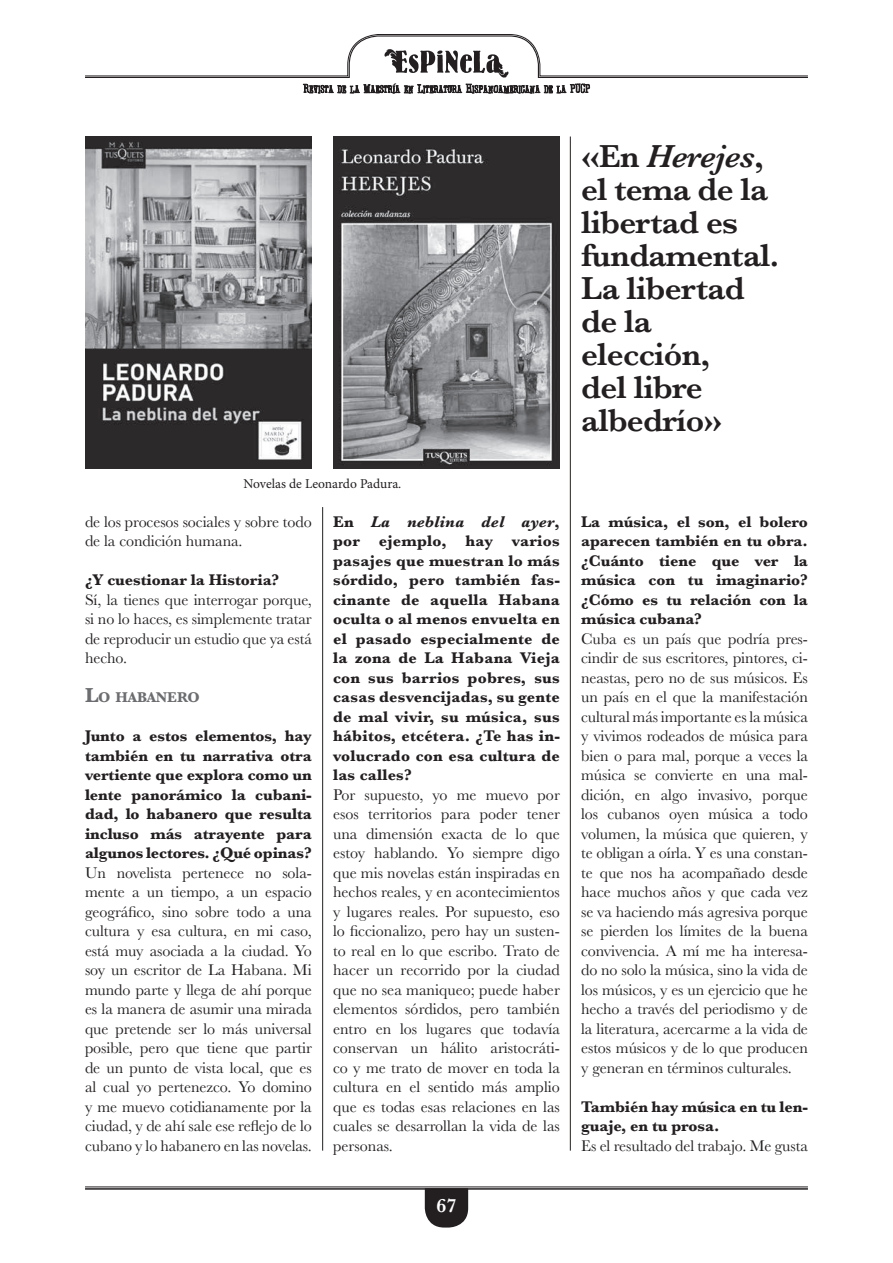
<style>
.page{position:relative;width:893px;height:1263px;background:#fff}
.page>*{position:absolute;margin:0;border:0;box-sizing:border-box;transform-origin:0 0}
.t1{font:600 33px/33px "Baskerville";letter-spacing:-.02em;color:#231f20}
.t2{font:600 19.95px "Baskerville";color:#fff}
.t3{font:16.05px/19.5px "Baskerville";letter-spacing:-.005em;color:#231f20;text-align:justify}
.t4{font:700 16.05px/19.5px "Baskerville";letter-spacing:-.005em;color:#231f20;text-align:justify}
.t5{font:700 14.7px "Baskerville";letter-spacing:-.005em;color:#6c6d70}
.t6{font:13.5px "Minion Pro";color:#231f20}
.s1{font-size:21px}
.s2{font-style:italic}
</style>
<div class="page">
<svg style="left:425px;top:1190px;width:43px;height:37px;background:#343132"></svg>
<hr style="left:85px;top:1187px;width:723px;height:1px;background:#231f20">
<hr style="left:85px;top:1188px;width:723px;height:2px;background:#231f20">
<svg style="left:85px;top:34px;width:723px;height:60px"></svg>
<hr style="left:570px;top:137px;width:1px;height:1014px;background:#231f20">
<hr style="left:322px;top:507px;width:1px;height:644px;background:#231f20">
<img style="left:85px;top:137px;width:227px;height:331px">
<img style="left:333px;top:137px;width:227px;height:331px">
<p class="t6" style="left:244px;top:474px;width:159px">Novelas de Leonardo Padura.</p>
<p class="t3" style="left:85px;top:512px;width:228px">de los procesos sociales y sobre todo de la condición humana.</p>
<p class="t4" style="left:85px;top:570px;width:196px">¿Y cuestionar la Historia?</p>
<p class="t3" style="left:85px;top:590px;width:228px">Sí, la tienes que interrogar porque, si no lo haces, es simplemente tratar de reproducir un estudio que ya está hecho.</p>
<p class="t5" style="left:85px;top:687px;width:116px"><span class="s1">L</span>O HABANERO</p>
<p class="t4" style="left:85px;top:726px;width:228px">Junto a estos elementos, hay también en tu narrativa otra vertiente que explora como un lente panorámico la cubani&shy;dad, lo habanero que resulta incluso más atrayente para algunos lectores. ¿Qué opinas?</p>
<p class="t3" style="left:85px;top:863px;width:228px">Un novelista pertenece no sola&shy;mente a un tiempo, a un espacio geográfico, sino sobre todo a una cultura y esa cultura, en mi caso, está muy asociada a la ciudad. Yo soy un escritor de La Habana. Mi mundo parte y llega de ahí porque es la manera de asumir una mirada que pretende ser lo más universal posible, pero que tiene que partir de un punto de vista local, que es al cual yo pertenezco. Yo domino y me muevo cotidianamente por la ciudad, y de ahí sale ese reflejo de lo cubano y lo habanero en las novelas.</p>
<p class="t4" style="left:333px;top:512px;width:228px">En <span class="s2">La neblina del ayer</span>, por ejemplo, hay varios pasajes que muestran lo más sórdido, pero también fas&shy;cinante de aquella Habana oculta o al menos envuelta en el pasado especialmente de la zona de La Habana Vieja con sus barrios pobres, sus casas desvencijadas, su gente de mal vivir, su música, sus hábitos, etcétera. ¿Te has in&shy;volucrado con esa cultura de las calles?</p>
<p class="t3" style="left:333px;top:785px;width:228px">Por supuesto, yo me muevo por esos territorios para poder tener una dimensión exacta de lo que estoy hablando. Yo siempre digo que mis novelas están inspiradas en hechos reales, y en acontecimientos y lugares reales. Por supuesto, eso lo ficcionalizo, pero hay un susten&shy;to real en lo que escribo. Trato de hacer un recorrido por la ciudad que no sea maniqueo; puede haber elementos sórdidos, pero también entro en los lugares que todavía conservan un hálito aristocráti&shy;co y me trato de mover en toda la cultura en el sentido más amplio que es todas esas relaciones en las cuales se desarrollan la vida de las personas.</p>
<p class="t2" style="left:437px;top:1192px;width:21px">67</p>
<h1 class="t1" style="left:581px;top:139px;width:199px">«En <span class="s2">Herejes</span>, el tema de la libertad es fundamental.<br>La libertad de la elección,<br>del libre albedrío»</h1>
<p class="t4" style="left:581px;top:512px;width:228px">La música, el son, el bolero aparecen también en tu obra. ¿Cuánto tiene que ver la música con tu imaginario? ¿Cómo es tu relación con la música cubana?</p>
<p class="t3" style="left:581px;top:629px;width:228px">Cuba es un país que podría pres&shy;cindir de sus escritores, pintores, ci&shy;neastas, pero no de sus músicos. Es un país en el que la manifestación cultural más importante es la música y vivimos rodeados de música para bien o para mal, porque a veces la música se convierte en una mal&shy;dición, en algo invasivo, porque los cubanos oyen música a todo volumen, la música que quieren, y te obligan a oírla. Y es una constan&shy;te que nos ha acompañado desde hace muchos años y que cada vez se va haciendo más agresiva porque se pierden los límites de la buena convivencia. A mí me ha interesa&shy;do no solo la música, sino la vida de los músicos, y es un ejercicio que he hecho a través del periodismo y de la literatura, acercarme a la vida de estos músicos y de lo que producen y generan en términos culturales.</p>
<p class="t4" style="left:581px;top:1097px;width:228px">También hay música en tu len&shy;guaje, en tu prosa.</p>
<p class="t3" style="left:581px;top:1136px;width:228px">Es el resultado del trabajo. Me gusta</p>
</div>
